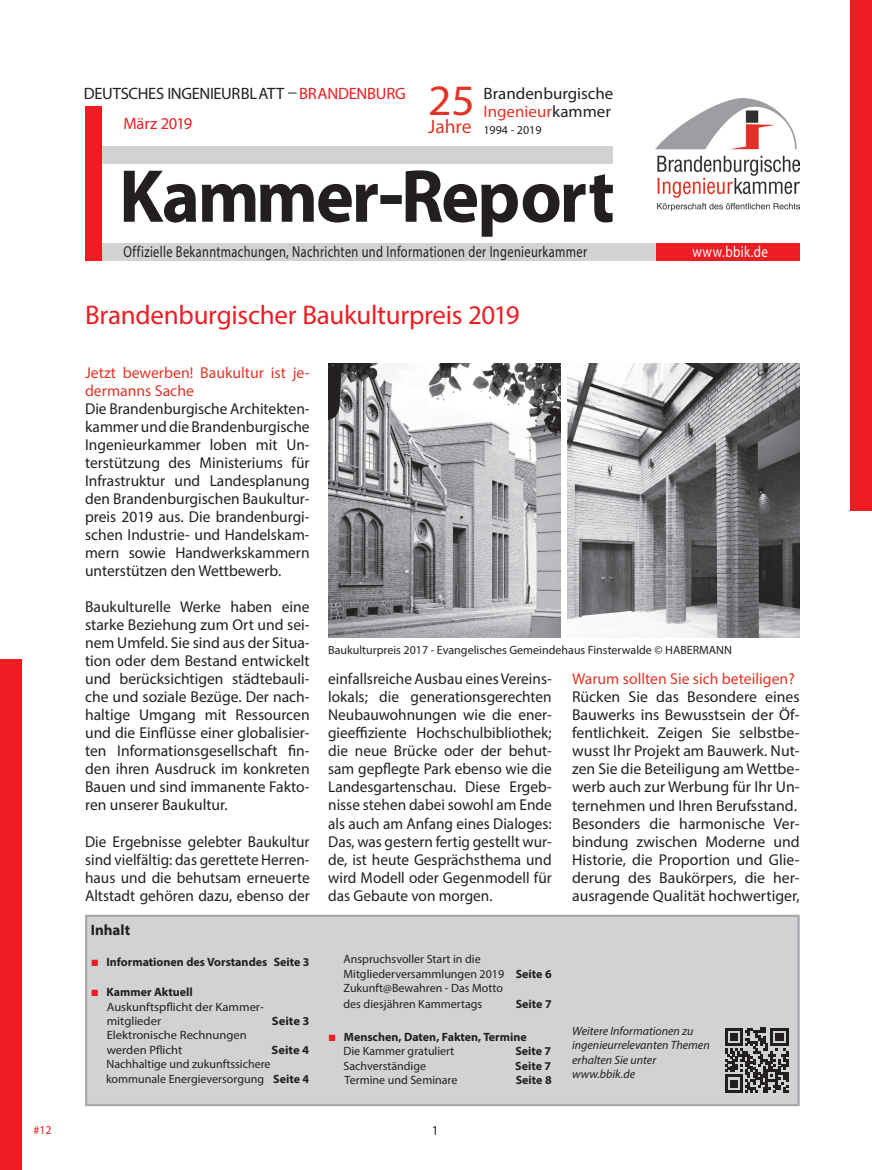
<style>
.page{position:relative;width:872px;height:1170px;background:#fff}
.page>*{position:absolute;margin:0;border:0;box-sizing:border-box;transform-origin:0 0}
.t1{font:700 75.6px "Myriad Pro";letter-spacing:-.03em;color:#231f20;scale:.95 1}
.t2{font:43.5px "Myriad Pro";color:#e23426;scale:1.05 1}
.t3{font:27px "Myriad Pro";letter-spacing:-.01em;color:#ee1d23}
.t4{font:19.5px "Myriad Pro";color:#e23426}
.t5{font:16.5px/17.9px "Myriad Pro";letter-spacing:-.005em;color:#231f20}
.t6{font:16.5px "Myriad Pro";letter-spacing:-.01em;color:#ee1d23}
.t7{font:15.9px "Myriad Pro";letter-spacing:.03em;color:#231f20;scale:.78 1}
.t8{font:15.9px "Myriad Pro";letter-spacing:.03em;color:#fff;scale:.81 1}
.t9{font:15.75px/18px "Myriad Pro";color:#231f20;text-align:justify}
.t10{font:15.75px/18px "Myriad Pro";color:#e23426}
.t11{font:700 15px "Myriad Pro";color:#231f20}
.t12{font:13.5px "Myriad Pro";color:#231f20}
.t13{font:12px/14.4px "Myriad Pro";color:#231f20}
.t14{font:700 12px/14.4px "Myriad Pro";color:#231f20}
.t15{font:12px/14.4px "Myriad Pro";color:#231f20;scale:1.05 1}
.t16{font:italic 12px/14.4px "Myriad Pro";color:#231f20}
.t17{font:700 12px "Myriad Pro";color:#231f20;scale:1.05 1}
.t18{font:12px "Myriad Pro";color:#ee1d23}
.s1{color:#ee1d23}
.s2{color:#e23426}
.s3{font-family:"Arial";font-weight:400;font-size:13.5px;color:#ee1d23}
.s4{font-family:"Arial";font-size:13.5px;color:#ee1d23}
.s5{font-weight:700}
.s6{font-weight:400}
</style>
<div class="page">
<div style="left:85px;top:914px;width:714px;height:192px;background:#d1d2d4;border:2px solid #a8a9ad"></div>
<div style="left:380px;top:195px;width:22px;height:9px;background:#231f20"></div>
<div style="left:102px;top:243px;width:554px;height:17px;background:#d1d2d4"></div>
<div style="left:85px;top:106px;width:17px;height:154px;background:#ee1d23"></div>
<div style="left:656px;top:243px;width:143px;height:17px;background:#ee1d23"></div>
<div style="left:850px;top:0;width:22px;height:510px;background:#ee1d23"></div>
<div style="left:0;top:659px;width:21px;height:510px;background:#ee1d23"></div>
<svg style="left:725px;top:1027px;width:63px;height:65px"></svg>
<img style="left:655px;top:99px;width:144px;height:111px">
<div style="left:102px;top:146px;width:510px;height:17px;background:#d1d2d4"></div>
<img style="left:328px;top:363px;width:232px;height:274px">
<img style="left:567px;top:363px;width:232px;height:274px">
<p class="t5" style="left:84px;top:84px;width:323px">DEUTSCHES INGENIEURBLATT <span class="s1">BRANDENBURG</span></p>
<h2 class="t2" style="left:428px;top:74px;width:46px">25</h2>
<p class="t4" style="left:428px;top:115px;width:45px">Jahre</p>
<p class="t6" style="left:123px;top:114px;width:71px">März 2019</p>
<p class="t5" style="left:483px;top:84px;width:131px">Brandenburgische<br><span class="s2">Ingenieur</span>kammer</p>
<p class="t13" style="left:483px;top:123px;width:60px">1994 - 2019</p>
<h1 class="t1" style="left:119px;top:147px;width:523px">Kammer Report</h1>
<p class="t7" style="left:123px;top:242px;width:596px">Offizielle Bekanntmachungen, Nachrichten und Informationen der Ingenieurkammer</p>
<p class="t8" style="left:692px;top:242px;width:95px">www.bbik.de</p>
<h3 class="t3" style="left:85px;top:299px;width:436px">Brandenburgischer Baukulturpreis 2019</h3>
<p class="t10" style="left:85px;top:363px;width:226px">Jetzt bewerben! Baukultur ist je&shy;dermanns Sache</p>
<p class="t9" style="left:85px;top:399px;width:226px">Die Brandenburgische Architekten&shy;kammer und die Brandenburgische Ingenieurkammer loben mit Un&shy;terstützung des Ministeriums für Infrastruktur und Landesplanung den Brandenburgischen Baukultur&shy;preis 2019 aus. Die brandenburgi&shy;schen Industrie- und Handelskam&shy;mern sowie Handwerkskammern unterstützen den Wettbewerb.</p>
<p class="t9" style="left:85px;top:597px;width:226px">Baukulturelle Werke haben eine starke Beziehung zum Ort und sei&shy;nem Umfeld. Sie sind aus der Situa&shy;tion oder dem Bestand entwickelt und berücksichtigen städtebauli&shy;che und soziale Bezüge. Der nach&shy;haltige Umgang mit Ressourcen und die Einflüsse einer globalisier&shy;ten Informationsgesellschaft fin&shy;den ihren Ausdruck im konkreten Bauen und sind immanente Fakto&shy;ren unserer Baukultur.</p>
<p class="t9" style="left:85px;top:831px;width:226px">Die Ergebnisse gelebter Baukultur sind vielfältig: das gerettete Herren&shy;haus und die behutsam erneuerte Altstadt gehören dazu, ebenso der</p>
<p class="t13" style="left:328px;top:642px;width:405px">Baukulturpreis 2017 - Evangelisches Gemeindehaus Finsterwalde © HABERMANN</p>
<p class="t9" style="left:328px;top:669px;width:225px">einfallsreiche Ausbau eines Vereins&shy;lokals; die generationsgerechten Neubauwohnungen wie die ener&shy;gieeffiziente Hochschulbibliothek; die neue Brücke oder der behut&shy;sam gepflegte Park ebenso wie die Landesgartenschau. Diese Ergeb&shy;nisse stehen dabei sowohl am Ende als auch am Anfang eines Dialoges:<br>Das, was gestern fertig gestellt wur&shy;de, ist heute Gesprächsthema und wird Modell oder Gegenmodell für das Gebaute von morgen.</p>
<p class="t10" style="left:572px;top:669px;width:224px">Warum sollten Sie sich beteiligen?</p>
<p class="t9" style="left:572px;top:687px;width:229px;text-align:left">Rücken Sie das Besondere eines Bauwerks ins Bewusstsein der Öf&shy;fentlichkeit. Zeigen Sie selbstbe&shy;wusst Ihr Projekt am Bauwerk. Nut&shy;zen Sie die Beteiligung am Wettbe&shy;werb auch zur Werbung für Ihr Un&shy;ternehmen und Ihren Berufsstand.<br>Besonders die harmonische Ver&shy;bindung zwischen Moderne und Historie, die Proportion und Glie&shy;derung des Baukörpers, die her&shy;ausragende Qualität hochwertiger,</p>
<p class="t11" style="left:91px;top:920px;width:41px">Inhalt</p>
<p class="t14" style="left:91px;top:953px;width:220px"><span class="s3">■</span> Informationen des Vorstandes Seite 3</p>
<p class="t15" style="left:107px;top:984px;width:151px;text-indent:-16px"><span class="s4">■</span> <span class="s5">Kammer Aktuell<br></span>Auskunftspflicht der Kammer&shy;mitglieder</p>
<p class="t17" style="left:272px;top:1012px;width:37px">Seite 3</p>
<p class="t15" style="left:107px;top:1027px;width:135px">Elektronische Rechnungen werden Pflicht</p>
<p class="t17" style="left:271px;top:1041px;width:37px">Seite 4</p>
<p class="t13" style="left:106px;top:1056px;width:205px">Nachhaltige und zukunftssichere kommunale Energieversorgung <span class="s5">Seite 4</span></p>
<p class="t13" style="left:343px;top:951px;width:210px">Anspruchsvoller Start in die<br>Mitgliederversammlungen 2019 <span class="s5">Seite 6<br></span>Zukunft@Bewahren - Das Motto</p>
<p class="t13" style="left:343px;top:996px;width:140px">des diesjähren Kammertags</p>
<p class="t14" style="left:516px;top:996px;width:37px">Seite 7</p>
<p class="t14" style="left:343px;top:1029px;width:185px;text-indent:-15px"><span class="s3">■</span> Menschen, Daten, Fakten, Termine<br><span class="s6">Die Kammer gratuliert</span></p>
<p class="t14" style="left:515px;top:1043px;width:37px">Seite 7</p>
<p class="t13" style="left:343px;top:1058px;width:84px">Sachverständige</p>
<p class="t14" style="left:515px;top:1057px;width:37px">Seite 7</p>
<p class="t13" style="left:344px;top:1072px;width:114px">Termine und Seminare</p>
<p class="t14" style="left:515px;top:1072px;width:37px">Seite 8</p>
<p class="t18" style="left:33px;top:1122px;width:20px">#12</p>
<p class="t12" style="left:432px;top:1121px;width:8px">1</p>
<p class="t16" style="left:572px;top:1023px;width:139px">Weitere Informationen zu ingenieurrelevanten Themen erhalten Sie unter www.bbik.de</p>
</div>
